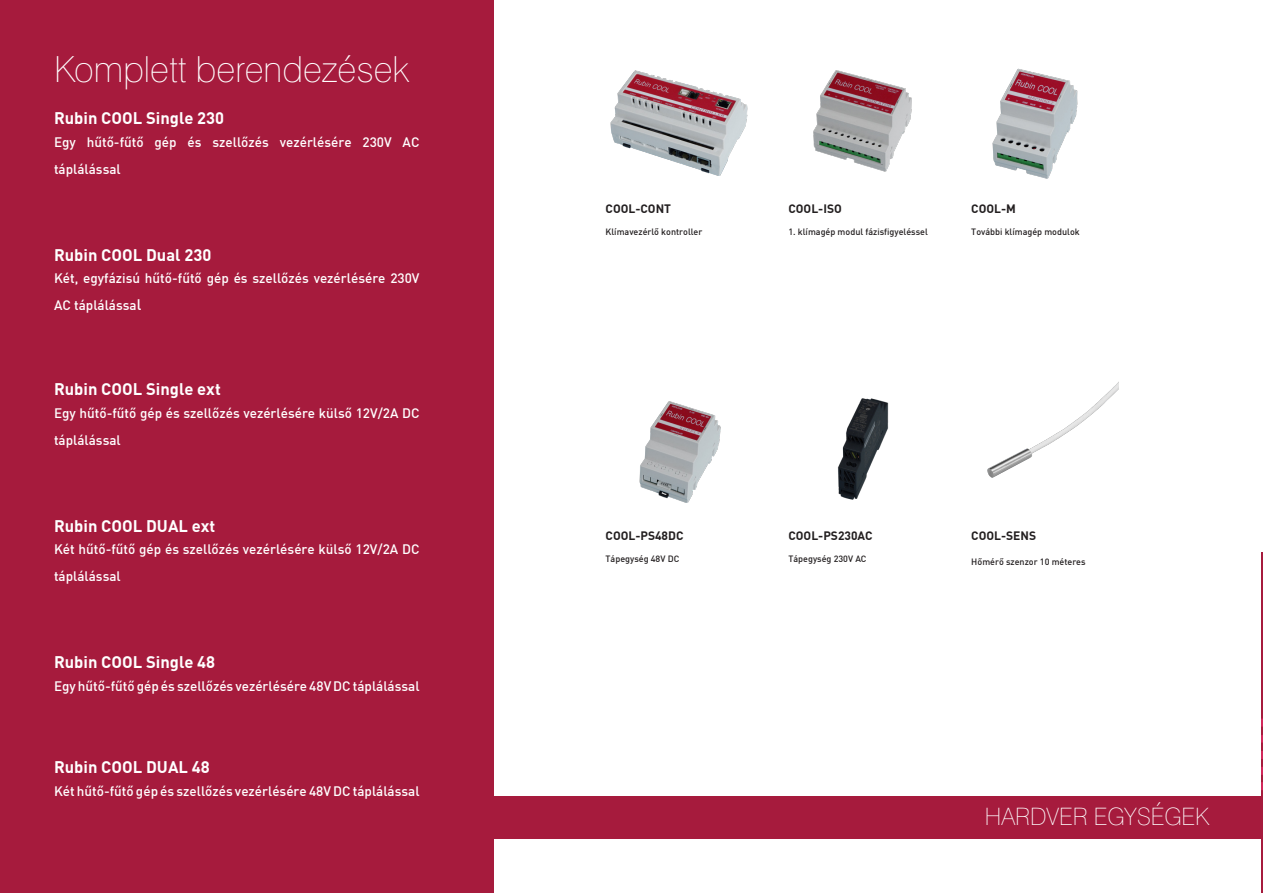
<style>
.page{position:relative;width:1263px;height:893px;background:#fff}
.page>*{position:absolute;margin:0;border:0;box-sizing:border-box;transform-origin:0 0}
.Header_1_-_Thin{font:100 36px "Helvetica Neue";color:#fff}
.Header_3_-_Thin__pag{font:100 24px "Helvetica Neue";color:#fff}
.Header_3_-_Bold{font:16.5px "DINCE Bold Ajovegso";color:#fff}
.Rubin_plain_text{font:13.5px/27px "DINCE Medium Ajovegso";color:#fff}
.Table_text{font:12px "DINCE Bold Ajovegso";color:#231f20}
.Table_text-2{font:9px "DINCE Medium Ajovegso";color:#231f20}
.s1{font-size:15px}
</style>
<div class="page">
<div style="left:356px;top:796px;width:907px;height:43px;background:#a61b3d"></div>
<div style="left:0;top:0;width:493px;height:893px;background:#a61b3d"></div>
<img style="left:610px;top:70px;width:138px;height:106px">
<img style="left:813px;top:70px;width:99px;height:102px">
<img style="left:992px;top:68px;width:86px;height:111px">
<img style="left:639px;top:401px;width:82px;height:102px">
<img style="left:838px;top:398px;width:51px;height:102px">
<img style="left:987px;top:383px;width:131px;height:95px">
<hr style="left:1262px;top:552px;width:1px;height:341px;background:#a61b3d">
<img style="left:1261px;top:685px;width:2px;height:111px">
<p class="Header_1_-_Thin" style="left:54px;top:47px;width:356px">Komplett berendezések</p>
<p class="Header_3_-_Bold" style="left:54px;top:107px;width:172px">Rubin COOL Single 230</p>
<p class="Rubin_plain_text" style="left:54px;top:128px;width:367px">Egy hűtő-fűtő gép és szellőzés vezérlésére 230V AC táplálással</p>
<p class="Header_3_-_Bold" style="left:54px;top:244px;width:159px">Rubin COOL Dual 230</p>
<p class="Rubin_plain_text" style="left:54px;top:264px;width:367px">Két, egyfázisú hűtő-fűtő gép és szellőzés vezérlésére 230V<br>AC táplálássa<span class="s1">l</span></p>
<p class="Header_3_-_Bold" style="left:54px;top:378px;width:168px">Rubin COOL Single ext</p>
<p class="Rubin_plain_text" style="left:54px;top:399px;width:367px">Egy hűtő-fűtő gép és szellőzés vezérlésére külső 12V/2A DC táplálással</p>
<p class="Header_3_-_Bold" style="left:54px;top:515px;width:163px">Rubin COOL DUAL ext</p>
<p class="Rubin_plain_text" style="left:54px;top:535px;width:367px">Két hűtő-fűtő gép és szellőzés vezérlésére külső 12V/2A DC táplálással</p>
<p class="Header_3_-_Bold" style="left:54px;top:651px;width:163px">Rubin COOL Single 48</p>
<p class="Rubin_plain_text" style="left:54px;top:672px;width:367px">Egy hűtő-fűtő gép és szellőzés vezérlésére 48V DC táplálással</p>
<p class="Header_3_-_Bold" style="left:54px;top:756px;width:157px">Rubin COOL DUAL 48</p>
<p class="Rubin_plain_text" style="left:54px;top:777px;width:367px">Két hűtő-fűtő gép és szellőzés vezérlésére 48V DC táplálással</p>
<p class="Table_text" style="left:606px;top:200px;width:67px">COOL-CONT</p>
<p class="Table_text" style="left:788px;top:200px;width:55px">COOL-ISO</p>
<p class="Table_text" style="left:971px;top:200px;width:46px">COOL-M</p>
<p class="Table_text-2" style="left:606px;top:226px;width:98px">Klímavezérlő kontroller</p>
<p class="Table_text-2" style="left:788px;top:226px;width:141px">1. klímagép modul fázisfigyeléssel</p>
<p class="Table_text-2" style="left:971px;top:226px;width:110px">További klímagép modulok</p>
<p class="Table_text" style="left:606px;top:527px;width:79px">COOL-PS48DC</p>
<p class="Table_text" style="left:788px;top:527px;width:86px">COOL-PS230AC</p>
<p class="Table_text" style="left:971px;top:527px;width:66px">COOL-SENS</p>
<p class="Table_text-2" style="left:606px;top:553px;width:75px">Tápegység 48V DC</p>
<p class="Table_text-2" style="left:788px;top:553px;width:80px">Tápegység 230V AC</p>
<p class="Table_text-2" style="left:971px;top:556px;width:116px">Hőmérő szenzor 10 méteres</p>
<p class="Header_3_-_Thin__pag" style="left:985px;top:802px;width:225px">HARDVER EGYSÉGEK</p>
</div>
